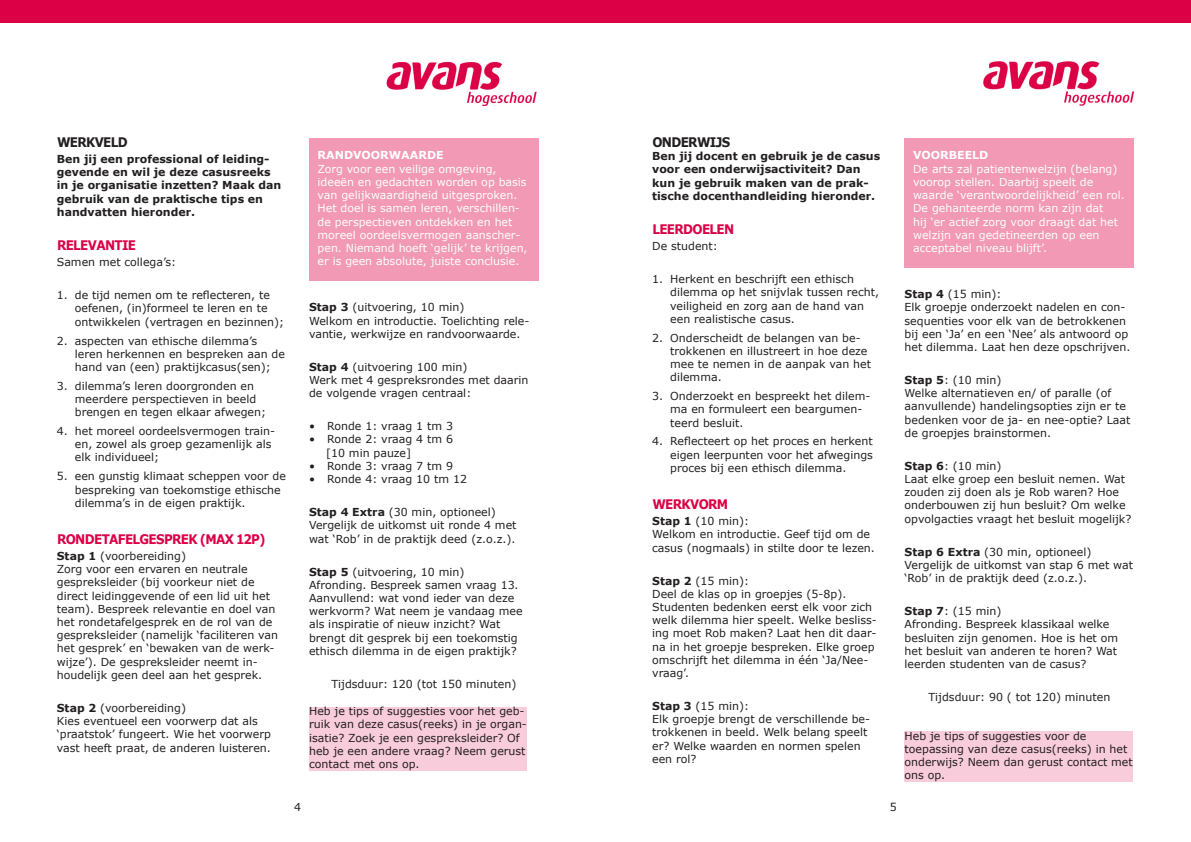
<style>
.page{position:relative;width:1191px;height:842px;background:#fff}
.page>*{position:absolute;margin:0;border:0;box-sizing:border-box;transform-origin:0 0}
.Avans_Kopje_lopende{font:700 13.2px "Verdana";letter-spacing:-.055em;color:#dc0046;scale:.91 1}
.Avans_Basic_Body_Bol{font:700 13.2px "Verdana";letter-spacing:-.055em;color:#231f20;scale:.91 1}
.Avans_Kopje_lopende-2{font:700 13.2px "Verdana";letter-spacing:-.055em;color:#231f20;scale:.91 1}
.Basic_body{font:11px/13.2px "Verdana";color:#231f20}
.Kader_rood{font:11px/13.2px "Verdana";color:#fff}
.Avans_Basic_Body_Bol-2{font:700 11px/13.2px "Verdana";color:#231f20}
.s1{font-weight:700}
</style>
<div class="page">
<div style="left:0;top:0;width:595px;height:22px;background:#dc0046"></div>
<img style="left:386px;top:62px;width:151px;height:44px">
<div style="left:595px;top:0;width:596px;height:22px;background:#dc0046"></div>
<img style="left:983px;top:61px;width:151px;height:45px">
<div style="left:309px;top:138px;width:230px;height:143px;background:#f199b5"></div>
<div style="left:309px;top:707px;width:218px;height:63px;background:#f8ccda"></div>
<div style="left:904px;top:138px;width:230px;height:129px;background:#f199b5"></div>
<div style="left:904px;top:731px;width:228px;height:51px;background:#f8ccda"></div>
<p class="Avans_Kopje_lopende-2" style="left:57px;top:133px;width:79px">WERKVELD</p>
<p class="Avans_Basic_Body_Bol-2" style="left:57px;top:152px;width:226px">Ben jij een professional of leiding&shy;gevende en wil je deze casusreeks in je organisatie inzetten? Maak dan gebruik van de praktische tips en handvatten hieronder.</p>
<p class="Avans_Kopje_lopende" style="left:57px;top:236px;width:88px">RELEVANTIE</p>
<p class="Basic_body" style="left:57px;top:255px;width:121px">Samen met collega’s:</p>
<p class="Basic_body" style="left:75px;top:288px;width:211px;text-indent:-18px">1. de tijd nemen om te reflecteren, te oefenen, (in)formeel te leren en te ontwikkelen (vertragen en bezinnen);</p>
<p class="Basic_body" style="left:75px;top:334px;width:211px;text-indent:-18px">2. aspecten van ethische dilemma’s leren herkennen en bespreken aan de hand van (een) praktijkcasus(sen);</p>
<p class="Basic_body" style="left:75px;top:379px;width:193px;text-indent:-18px">3. dilemma’s leren doorgronden en meerdere perspectieven in beeld brengen en tegen elkaar afwegen;</p>
<p class="Basic_body" style="left:75px;top:424px;width:202px;text-indent:-18px">4. het moreel oordeelsvermogen train&shy;en, zowel als groep gezamenlijk als elk individueel;</p>
<p class="Basic_body" style="left:75px;top:470px;width:212px;text-indent:-18px">5. een gunstig klimaat scheppen voor de bespreking van toekomstige ethische dilemma’s in de eigen praktijk.</p>
<p class="Avans_Kopje_lopende" style="left:57px;top:530px;width:231px">RONDETAFELGESPREK (MAX 12P)</p>
<p class="Basic_body" style="left:57px;top:549px;width:223px"><span class="s1">Stap 1</span> (voorbereiding)<br>Zorg voor een ervaren en neutrale gespreksleider (bij voorkeur niet de direct leidinggevende of een lid uit het team). Bespreek relevantie en doel van het rondetafelgesprek en de rol van de gespreksleider (namelijk ‘faciliteren van het gesprek’ en ‘bewaken van de werk&shy;wijze’). De gespreksleider neemt in&shy;houdelijk geen deel aan het gesprek.</p>
<p class="Basic_body" style="left:57px;top:701px;width:216px"><span class="s1">Stap 2</span> (voorbereiding)<br>Kies eventueel een voorwerp dat als ‘praatstok’ fungeert. Wie het voorwerp vast heeft praat, de anderen luisteren.</p>
<p class="Kader_rood" style="left:317px;top:149px;width:211px"><span class="s1">RANDVOORWAARDE<br></span>Zorg voor een veilige omgeving, ideeën en gedachten worden op basis van gelijkwaardigheid uitgesproken.<br>Het doel is samen leren, verschillen&shy;de perspectieven ontdekken en het moreel oordeelsvermogen aanscher&shy;pen. Niemand hoeft ‘gelijk’ te krijgen, er is geen absolute, juiste conclusie.</p>
<p class="Basic_body" style="left:309px;top:301px;width:222px"><span class="s1">Stap 3</span> (uitvoering, 10 min)<br>Welkom en introductie. Toelichting rele&shy;vantie, werkwijze en randvoorwaarde.</p>
<p class="Basic_body" style="left:309px;top:360px;width:221px"><span class="s1">Stap 4</span> (uitvoering 100 min)<br>Werk met 4 gespreksrondes met daarin de volgende vragen centraal:</p>
<p class="Basic_body" style="left:309px;top:419px;width:145px">• Ronde 1: vraag 1 tm 3</p>
<p class="Basic_body" style="left:309px;top:433px;width:145px">• Ronde 2: vraag 4 tm 6</p>
<p class="Basic_body" style="left:326px;top:446px;width:87px">[10 min pauze]</p>
<p class="Basic_body" style="left:309px;top:459px;width:145px">• Ronde 3: vraag 7 tm 9</p>
<p class="Basic_body" style="left:309px;top:472px;width:159px">• Ronde 4: vraag 10 tm 12</p>
<p class="Basic_body" style="left:309px;top:505px;width:209px"><span class="s1">Stap 4 Extra</span> (30 min, optioneel)<br>Vergelijk de uitkomst uit ronde 4 met wat ‘Rob’ in de praktijk deed (z.o.z.).</p>
<p class="Basic_body" style="left:309px;top:565px;width:215px"><span class="s1">Stap 5</span> (uitvoering, 10 min)<br>Afronding. Bespreek samen vraag 13.<br>Aanvullend: wat vond ieder van deze werkvorm? Wat neem je vandaag mee als inspiratie of nieuw inzicht? Wat brengt dit gesprek bij een toekomstig ethisch dilemma in de eigen praktijk?</p>
<p class="Basic_body" style="left:331px;top:677px;width:186px">Tijdsduur: 120 (tot 150 minuten)</p>
<p class="Basic_body" style="left:309px;top:704px;width:219px">Heb je tips of suggesties voor het geb&shy;ruik van deze casus(reeks) in je organ&shy;isatie? Zoek je een gespreksleider? Of heb je een andere vraag? Neem gerust contact met ons op.</p>
<p class="Avans_Basic_Body_Bol" style="left:652px;top:133px;width:87px">ONDERWIJS</p>
<p class="Avans_Basic_Body_Bol-2" style="left:652px;top:149px;width:230px">Ben jij docent en gebruik je de casus voor een onderwijsactiviteit? Dan kun je gebruik maken van de prak&shy;tische docenthandleiding hieronder.</p>
<p class="Avans_Kopje_lopende" style="left:652px;top:220px;width:91px">LEERDOELEN</p>
<p class="Basic_body" style="left:652px;top:239px;width:67px">De student:</p>
<p class="Basic_body" style="left:670px;top:272px;width:210px;text-indent:-18px">1. Herkent en beschrijft een ethisch dilemma op het snijvlak tussen recht, veiligheid en zorg aan de hand van een realistische casus.</p>
<p class="Basic_body" style="left:670px;top:331px;width:202px;text-indent:-18px">2. Onderscheidt de belangen van be&shy;trokkenen en illustreert in hoe deze mee te nemen in de aanpak van het dilemma.</p>
<p class="Basic_body" style="left:670px;top:389px;width:202px;text-indent:-18px">3. Onderzoekt en bespreekt het dilem&shy;ma en formuleert een beargumen&shy;teerd besluit.</p>
<p class="Basic_body" style="left:670px;top:435px;width:204px;text-align:justify;text-indent:-18px">4. Reflecteert op het proces en herkent eigen leerpunten voor het afwegings proces bij een ethisch dilemma.</p>
<p class="Avans_Kopje_lopende" style="left:652px;top:495px;width:85px">WERKVORM</p>
<p class="Basic_body" style="left:652px;top:514px;width:224px"><span class="s1">Stap 1</span> (10 min):<br>Welkom en introductie. Geef tijd om de casus (nogmaals) in stilte door te lezen.</p>
<p class="Basic_body" style="left:652px;top:574px;width:226px"><span class="s1">Stap 2</span> (15 min):<br>Deel de klas op in groepjes (5-8p).<br>Studenten bedenken eerst elk voor zich welk dilemma hier speelt. Welke besliss&shy;ing moet Rob maken? Laat hen dit daar&shy;na in het groepje bespreken. Elke groep omschrijft het dilemma in één ‘Ja/Nee&shy;vraag’.</p>
<p class="Basic_body" style="left:652px;top:699px;width:219px"><span class="s1">Stap 3</span> (15 min):<br>Elk groepje brengt de verschillende be&shy;trokkenen in beeld. Welk belang speelt er? Welke waarden en normen spelen een rol?</p>
<p class="Basic_body" style="left:294px;top:800px;width:8px">4</p>
<p class="Basic_body" style="left:889px;top:800px;width:8px">5</p>
<p class="Kader_rood" style="left:913px;top:149px;width:213px"><span class="s1">VOORBEELD<br></span>De arts zal patientenwelzijn (belang) voorop stellen. Daarbij speelt de waarde ‘verantwoordelijkheid’ een rol.<br>De gehanteerde norm kan zijn dat<br>hij ‘er actief zorg voor draagt dat het welzijn van gedetineerden op een acceptabel niveau blijft’.</p>
<p class="Basic_body" style="left:904px;top:287px;width:227px"><span class="s1">Stap 4</span> (15 min):<br>Elk groepje onderzoekt nadelen en con&shy;sequenties voor elk van de betrokkenen bij een ‘Ja’ en een ‘Nee’ als antwoord op het dilemma. Laat hen deze opschrijven.</p>
<p class="Basic_body" style="left:904px;top:373px;width:227px"><span class="s1">Stap 5</span>: (10 min)<br>Welke alternatieven en/ of paralle (of aanvullende) handelingsopties zijn er te bedenken voor de ja- en nee-optie? Laat de groepjes brainstormen.</p>
<p class="Basic_body" style="left:904px;top:459px;width:228px"><span class="s1">Stap 6</span>: (10 min)<br>Laat elke groep een besluit nemen. Wat zouden zij doen als je Rob waren? Hoe onderbouwen zij hun besluit? Om welke opvolgacties vraagt het besluit mogelijk?</p>
<p class="Basic_body" style="left:904px;top:545px;width:230px"><span class="s1">Stap 6 Extra</span> (30 min, optioneel)<br>Vergelijk de uitkomst van stap 6 met wat ‘Rob’ in de praktijk deed (z.o.z.).</p>
<p class="Basic_body" style="left:904px;top:604px;width:215px"><span class="s1">Stap 7</span>: (15 min)<br>Afronding. Bespreek klassikaal welke besluiten zijn genomen. Hoe is het om het besluit van anderen te horen? Wat leerden studenten van de casus?</p>
<p class="Basic_body" style="left:928px;top:690px;width:183px">Tijdsduur: 90 ( tot 120) minuten</p>
<p class="Basic_body" style="left:904px;top:729px;width:230px">Heb je tips of suggesties voor de toepassing van deze casus(reeks) in het onderwijs? Neem dan gerust contact met ons op.</p>
</div>
